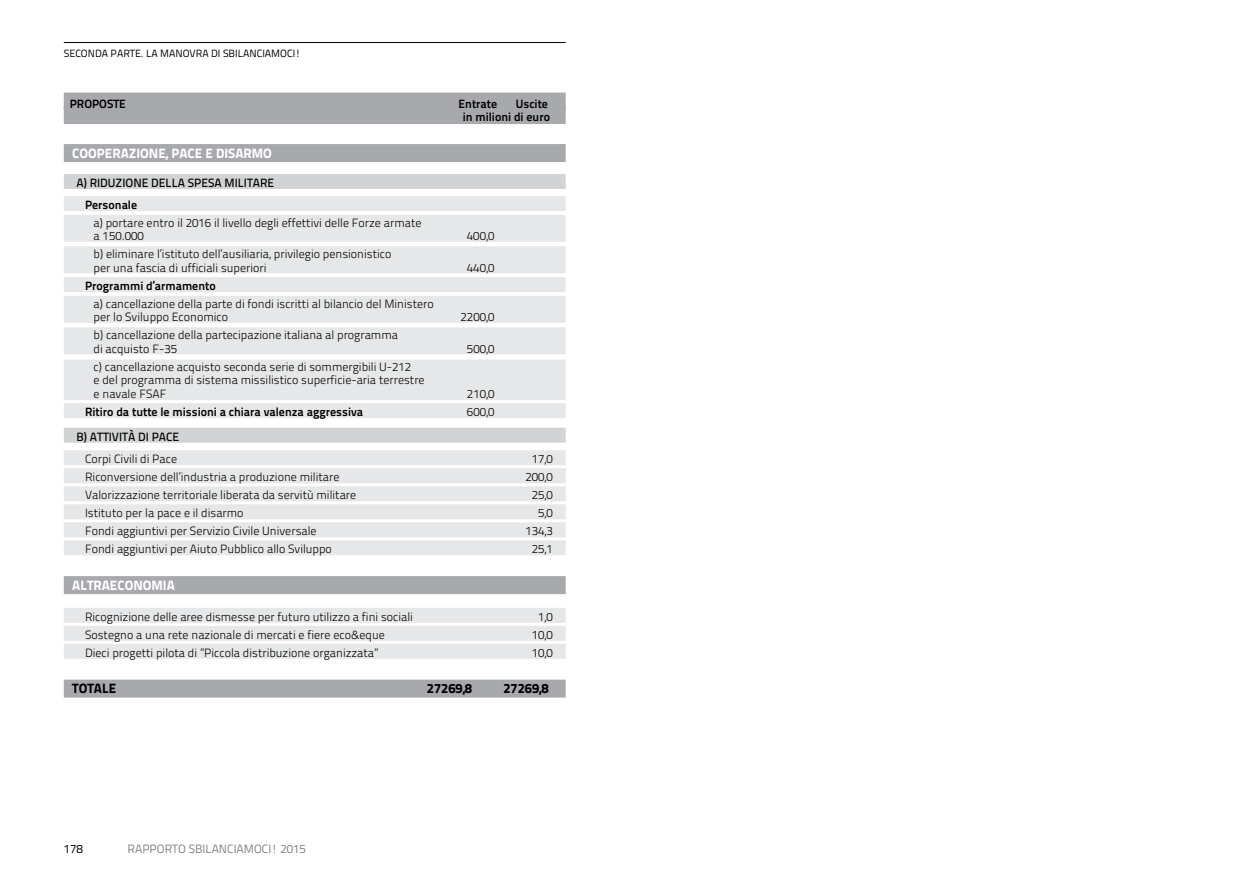
<style>
.page{position:relative;width:1259px;height:893px;background:#fff}
.page>*{position:absolute;margin:0;border:0;box-sizing:border-box;transform-origin:0 0}
.t1{font:13.5px "Titillium Text 22 L 999 wt";color:#fff}
.t2{font:13.5px "Titillium Text 22 L 999 wt";color:#000}
.t3{font:12px/13.5px "Titillium Text 22 L 250 wt";color:#000}
.t4{font:12px/13.5px "Titillium Text 22 L 800 wt";color:#000}
.t5{font:12px "Titillium Text 22 L 600 wt";color:#000}
.t6{font:12px "Titillium Text 22 L 400 wt";color:#808285}
.t7{font:12px "Titillium Text 22 L 400 wt";color:#000}
.t8{font:10.5px "Titillium Text 22 L 400 wt";color:#000}
</style>
<div class="page">
<div style="left:64px;top:93px;width:502px;height:18px;background:#a7a9ac"></div>
<div style="left:64px;top:106px;width:502px;height:18px;background:#a7a9ac"></div>
<div style="left:64px;top:144px;width:502px;height:18px;background:#a7a9ac"></div>
<div style="left:64px;top:174px;width:502px;height:15px;background:#d1d3d4"></div>
<div style="left:64px;top:196px;width:502px;height:15px;background:#e6e7e8"></div>
<div style="left:64px;top:215px;width:502px;height:27px;background:#e6e7e8"></div>
<div style="left:64px;top:246px;width:502px;height:27px;background:#e6e7e8"></div>
<div style="left:64px;top:277px;width:502px;height:15px;background:#e6e7e8"></div>
<div style="left:64px;top:296px;width:502px;height:27px;background:#e6e7e8"></div>
<div style="left:64px;top:327px;width:502px;height:27px;background:#e6e7e8"></div>
<div style="left:64px;top:360px;width:502px;height:40px;background:#e6e7e8"></div>
<div style="left:64px;top:403px;width:502px;height:15px;background:#e6e7e8"></div>
<div style="left:64px;top:428px;width:502px;height:15px;background:#d1d3d4"></div>
<div style="left:64px;top:450px;width:502px;height:15px;background:#e6e7e8"></div>
<div style="left:64px;top:468px;width:502px;height:15px;background:#e6e7e8"></div>
<div style="left:64px;top:486px;width:502px;height:15px;background:#e6e7e8"></div>
<div style="left:64px;top:504px;width:502px;height:15px;background:#e6e7e8"></div>
<div style="left:64px;top:522px;width:502px;height:15px;background:#e6e7e8"></div>
<div style="left:64px;top:540px;width:502px;height:15px;background:#e6e7e8"></div>
<div style="left:64px;top:576px;width:502px;height:18px;background:#a7a9ac"></div>
<div style="left:64px;top:608px;width:502px;height:15px;background:#e6e7e8"></div>
<div style="left:64px;top:626px;width:502px;height:15px;background:#e6e7e8"></div>
<div style="left:64px;top:644px;width:502px;height:15px;background:#e6e7e8"></div>
<div style="left:64px;top:680px;width:502px;height:18px;background:#a7a9ac"></div>
<hr style="left:64px;top:42px;width:502px;height:1px;background:#000">
<p class="t8" style="left:64px;top:46px;width:239px">SECONDA PARTE. LA MANOVRA DI SBI LANCIAMOCI !</p>
<p class="t4" style="left:70px;top:96px;width:53px">PRO POSTEE</p>
<p class="t4" style="left:463px;top:96px;width:89px">ntrate Uscite in milioni di euro</p>
<p class="t1" style="left:72px;top:142px;width:201px">COOPERAZIONE, PACE E DISARMO</p>
<p class="t5" style="left:77px;top:174px;width:32px">A) RIDUZ</p>
<p class="t5" style="left:122px;top:174px;width:12px">IONE</p>
<p class="t5" style="left:151px;top:174px;width:8px">DELLA</p>
<p class="t5" style="left:188px;top:174px;width:88px">SPESA MILITARE</p>
<p class="t4" style="left:85px;top:197px;width:54px">Personale</p>
<p class="t3" style="left:94px;top:215px;width:329px">a) portare entro il 2016 il livello degli effettivi delle Forze armate a 150.000</p>
<p class="t3" style="left:467px;top:229px;width:29px">400,0</p>
<p class="t3" style="left:94px;top:247px;width:299px">b) eliminare l’istituto dell’ausiliaria, privilegio pensionistico per una fascia di ufficiali superiori</p>
<p class="t4" style="left:85px;top:278px;width:132px">Programmi d’armamento</p>
<p class="t3" style="left:94px;top:296px;width:342px">a) cancellazione della parte di fondi iscritti al bilancio del Ministero per lo Sviluppo Economico</p>
<p class="t3" style="left:94px;top:328px;width:306px">b) cancellazione della partecipazione italiana al programma di acquisto F-35</p>
<p class="t3" style="left:94px;top:359px;width:332px">c) cancellazione acquisto seconda serie di sommergibili U-212<br>e del programma di sistema missilistico superficie-aria terrestre e navale FSAF</p>
<p class="t3" style="left:467px;top:260px;width:29px">440,0</p>
<p class="t3" style="left:460px;top:310px;width:35px">2200,0</p>
<p class="t3" style="left:467px;top:341px;width:29px">500,0</p>
<p class="t3" style="left:467px;top:386px;width:29px">210,0</p>
<p class="t4" style="left:85px;top:404px;width:280px">Ritiro da tutte le missioni a chiara valenza aggressiva</p>
<p class="t3" style="left:467px;top:404px;width:29px">600,0</p>
<p class="t5" style="left:77px;top:427px;width:81px">B) ATTIVITÀ DI PACE</p>
<p class="t3" style="left:85px;top:451px;width:94px">Corpi Civili di Pace</p>
<p class="t3" style="left:532px;top:451px;width:23px">17,0</p>
<p class="t3" style="left:85px;top:469px;width:256px">Riconversione dell’industria a produzione militare</p>
<p class="t3" style="left:525px;top:469px;width:29px">200,0</p>
<p class="t3" style="left:85px;top:487px;width:273px">Valorizzazione territoriale liberata da servitù militare</p>
<p class="t3" style="left:532px;top:487px;width:23px">25,0</p>
<p class="t3" style="left:85px;top:505px;width:160px">Istituto per la pace e il disarmo</p>
<p class="t3" style="left:538px;top:505px;width:16px">5,0</p>
<p class="t3" style="left:85px;top:523px;width:233px">Fondi aggiuntivi per Servizio Civile Universale</p>
<p class="t3" style="left:525px;top:523px;width:29px">134,3</p>
<p class="t3" style="left:85px;top:541px;width:248px">Fondi aggiuntivi per Aiuto Pubblico allo Sviluppo</p>
<p class="t3" style="left:532px;top:541px;width:23px">25,1</p>
<p class="t1" style="left:72px;top:574px;width:104px">ALTRAECONOMIA</p>
<p class="t3" style="left:85px;top:609px;width:329px">Ricognizione delle aree dismesse per futuro utilizzo a fini sociali</p>
<p class="t3" style="left:538px;top:609px;width:16px">1,0</p>
<p class="t3" style="left:85px;top:627px;width:301px">Sostegno a una rete nazionale di mercati e fiere eco&amp;eque</p>
<p class="t3" style="left:532px;top:627px;width:23px">10,0</p>
<p class="t3" style="left:85px;top:645px;width:295px">Dieci progetti pilota di ”Piccola distribuzione organizzata”</p>
<p class="t3" style="left:532px;top:645px;width:23px">10,0</p>
<p class="t2" style="left:72px;top:678px;width:45px">TOTALE</p>
<p class="t2" style="left:427px;top:678px;width:47px">27269,8</p>
<p class="t2" style="left:503px;top:678px;width:47px">27269,8</p>
<p class="t7" style="left:64px;top:839px;width:21px">178</p>
<p class="t6" style="left:128px;top:839px;width:9px">RAPPORTO</p>
<p class="t6" style="left:189px;top:839px;width:25px">SBILANC</p>
<p class="t6" style="left:234px;top:839px;width:12px">IAMOC</p>
<p class="t6" style="left:268px;top:839px;width:39px">I! 2015</p>
</div>
